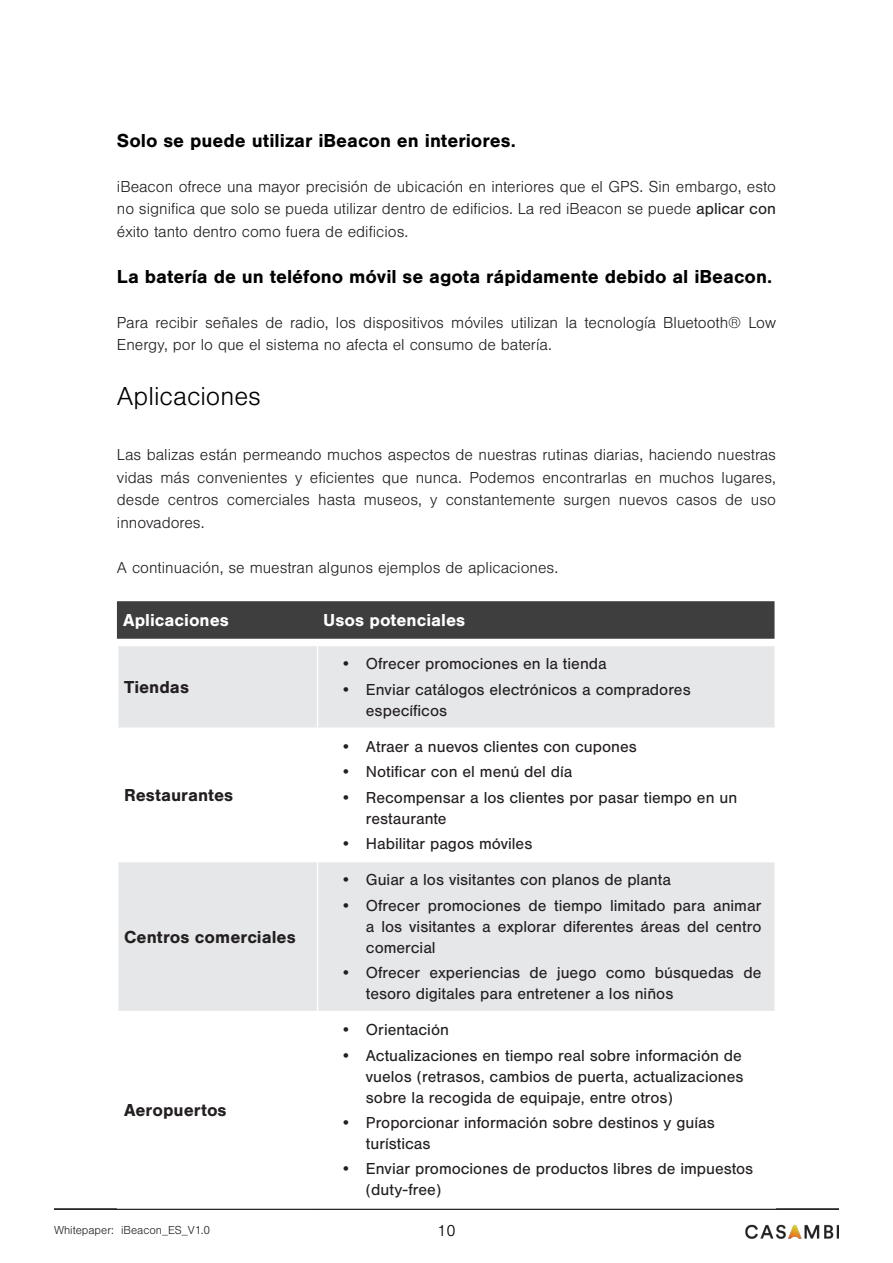
<style>
.page{position:relative;width:893px;height:1263px;background:#fff}
.page>*{position:absolute;margin:0;border:0;box-sizing:border-box;transform-origin:0 0}
.H2_-_Light_18p{font:300 27px "Nimbus San";color:#000}
.H3_-_Bold_13p{font:700 19.5px "Nimbus San";color:#000}
.Taulukko_teksti{font:700 18px "Nimbus San";color:#231f20}
.Taulukko_header_teksti{font:700 18px "Nimbus San";color:#fff}
.t1{font:16.5px/21px "Nimbus San";color:#231f20}
.Text{font:300 16.5px/22.5px "Nimbus San";color:#231f20;text-align:justify}
.t2{font:300 16.5px "Nimbus San";color:#000}
.t3{font:300 12px "Nimbus San";color:#231f20}
.s1{font-weight:400}
</style>
<div class="page">
<hr style="left:54px;top:1209px;width:785px;height:1px;background:#000001">
<hr style="left:54px;top:1208px;width:785px;height:1px;background:#000001">
<img style="left:745px;top:1224px;width:94px;height:15px">
<div style="left:117px;top:601px;width:657px;height:38px;background:#3e3e3f"></div>
<svg style="left:118px;top:646px;width:656px;height:365px;fill:#e6e7e9"></svg>
<hr style="left:317px;top:646px;width:1px;height:81px;background:#fff">
<hr style="left:117px;top:727px;width:201px;height:2px;background:#fff">
<hr style="left:318px;top:727px;width:458px;height:2px;background:#fff">
<hr style="left:317px;top:729px;width:1px;height:132px;background:#fff">
<hr style="left:117px;top:861px;width:201px;height:1px;background:#fff">
<hr style="left:318px;top:861px;width:458px;height:1px;background:#fff">
<hr style="left:317px;top:862px;width:1px;height:149px;background:#fff">
<p class="H3_-_Bold_13p" style="left:117px;top:130px;width:401px">Solo se puede utilizar iBeacon en interiores.</p>
<p class="Text" style="left:117px;top:176px;width:661px">iBeacon ofrece una mayor precisión de ubicación en interiores que el GPS. Sin embargo, esto no significa que solo se pueda utilizar dentro de edificios. La red iBeacon se puede <span class="s1">aplicar con </span>éxito tanto dentro como fuera de edificios.</p>
<p class="H3_-_Bold_13p" style="left:117px;top:265px;width:657px">La batería de un teléfono móvil se agota rápidamente debido al iBeacon.</p>
<p class="Text" style="left:117px;top:312px;width:661px">Para recibir señales de radio, los dispositivos móviles utilizan la tecnología Bluetooth® Low<br>Energy, por lo que el sistema no afecta el consumo de batería.</p>
<p class="H2_-_Light_18p" style="left:117px;top:382px;width:146px">Aplicaciones</p>
<p class="Text" style="left:117px;top:444px;width:661px">Las balizas están permeando muchos aspectos de nuestras rutinas diarias, haciendo nuestras vidas más convenientes y eficientes que nunca. Podemos encontrarlas en muchos lugares, desde centros comerciales hasta museos, y constantemente surgen nuevos casos de uso innovadores.</p>
<p class="Text" style="left:117px;top:556px;width:443px">A continuación, se muestran algunos ejemplos de aplicaciones.</p>
<p class="Taulukko_header_teksti" style="left:123px;top:610px;width:107px">Aplicaciones</p>
<p class="Taulukko_header_teksti" style="left:323px;top:610px;width:144px">Usos potenciales</p>
<p class="Taulukko_teksti" style="left:124px;top:677px;width:67px">Tiendas</p>
<p class="Taulukko_teksti" style="left:124px;top:785px;width:111px">Restaurantes</p>
<p class="Taulukko_teksti" style="left:124px;top:926px;width:173px">Centros comerciales</p>
<p class="Taulukko_teksti" style="left:124px;top:1100px;width:104px">Aeropuertos</p>
<p class="t1" style="left:340px;top:653px;width:268px">• Ofrecer promociones en la tienda</p>
<p class="t1" style="left:366px;top:679px;width:326px;text-indent:-26px">• Enviar catálogos electrónicos a compradores específicos</p>
<p class="t1" style="left:340px;top:736px;width:298px">• Atraer a nuevos clientes con cupones</p>
<p class="t1" style="left:340px;top:761px;width:234px">• Notificar con el menú del día</p>
<p class="t1" style="left:366px;top:787px;width:373px;text-indent:-26px">• Recompensar a los clientes por pasar tiempo en un restaurante</p>
<p class="t1" style="left:340px;top:833px;width:193px">• Habilitar pagos móviles</p>
<p class="t1" style="left:340px;top:870px;width:332px">• Guiar a los visitantes con planos de planta</p>
<p class="t1" style="left:366px;top:895px;width:397px;text-align:justify;text-indent:-26px">• Ofrecer promociones de tiempo limitado para animar a los visitantes a explorar diferentes áreas del centro comercial</p>
<p class="t1" style="left:366px;top:962px;width:397px;text-indent:-26px">• Ofrecer experiencias de juego como búsquedas de tesoro digitales para entretener a los niños</p>
<p class="t1" style="left:340px;top:1020px;width:110px">• Orientación</p>
<p class="t1" style="left:366px;top:1045px;width:379px;text-align:justify;text-indent:-26px">• Actualizaciones en tiempo real sobre información de vuelos (retrasos, cambios de puerta, actualizaciones sobre la recogida de equipaje, entre otros)</p>
<p class="t1" style="left:366px;top:1112px;width:350px;text-indent:-26px">• Proporcionar información sobre destinos y guías turísticas</p>
<p class="t1" style="left:366px;top:1158px;width:389px;text-indent:-26px">• Enviar promociones de productos libres de impuestos (duty-free)</p>
<p class="t3" style="left:54px;top:1224px;width:158px">Whitepaper: iBeacon_ES_V1.0</p>
<p class="t2" style="left:437px;top:1222px;width:20px">10</p>
</div>
